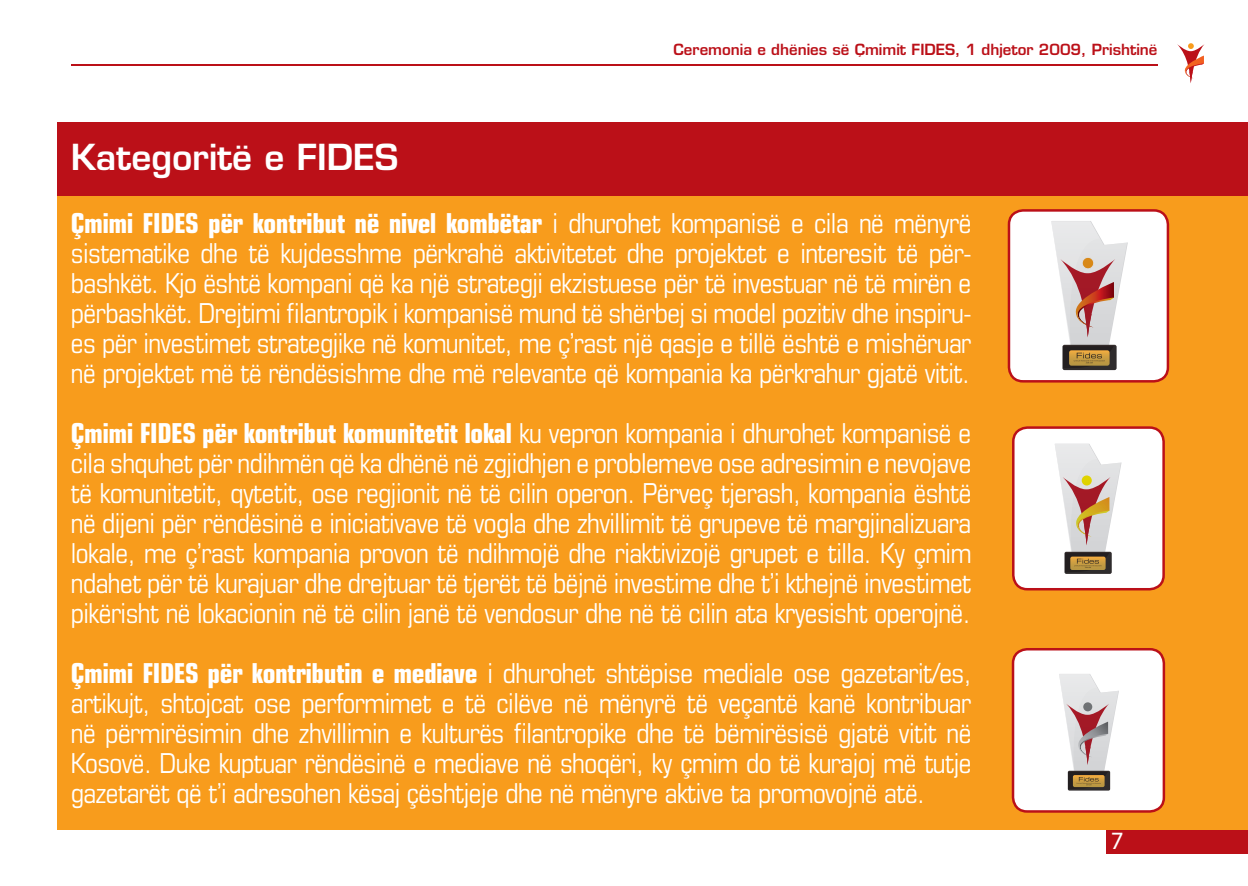
<style>
.page{position:relative;width:1248px;height:886px;background:#fff}
.page>*{position:absolute;margin:0;border:0;box-sizing:border-box;transform-origin:0 0}
.t1{font:600 35px "Eurostile";color:#fff}
.t2{font:condensed 27.5px/30px "Eurostile";letter-spacing:-.02em;color:#fff;text-align:justify}
.t3{font:25px "Myriad Pro";color:#fff}
.t4{font:600 15px "Eurostile";color:#bb1018}
.s1{font-weight:700}
</style>
<div class="page">
<svg style="left:1177px;top:43px;width:27px;height:40px"></svg>
<hr style="left:71px;top:65px;width:1086px;height:1px;background:#bb1018">
<div style="left:1106px;top:827px;width:141px;height:27px;background:#bb1018"></div>
<div style="left:58px;top:122px;width:1189px;height:101px;background:#bb1018"></div>
<div style="left:58px;top:196px;width:1189px;height:634px;background:#f89c1c"></div>
<div style="left:1008px;top:210px;width:159px;height:171px;background:#fff;border-radius:14px"></div>
<svg style="left:1051px;top:221px;width:76px;height:149px"></svg>
<div style="left:1007px;top:209px;width:161px;height:174px;border:2px solid #bb1018;border-radius:14px"></div>
<div style="left:1013px;top:428px;width:150px;height:161px;background:#fff;border-radius:14px"></div>
<svg style="left:1055px;top:444px;width:66px;height:130px"></svg>
<div style="left:1011px;top:426px;width:153px;height:164px;border:2px solid #bb1018;border-radius:14px"></div>
<div style="left:1012px;top:649px;width:151px;height:162px;background:#fff;border-radius:14px"></div>
<svg style="left:1059px;top:674px;width:59px;height:116px"></svg>
<div style="left:1011px;top:648px;width:153px;height:165px;border:2px solid #bb1018;border-radius:14px"></div>
<p class="t4" style="left:673px;top:40px;width:485px">Ceremonia e dhënies së Çmimit FIDES, 1 dhjetor 2009, Prishtinë</p>
<p class="t1" style="left:71px;top:135px;width:329px">Kategoritë e FIDES</p>
<p class="t2" style="left:71px;top:207px;width:902px"><span class="s1">Çmimi FIDES për kontribut në nivel kombëtar</span> i dhurohet kompanisë e cila në mënyrë sistematike dhe të kujdesshme përkrahë aktivitetet dhe projektet e interesit të për&shy;bashkët. Kjo është kompani që ka një strategji ekzistuese për të investuar në të mirën e përbashkët. Drejtimi filantropik i kompanisë mund të shërbej si model pozitiv dhe inspiru&shy;es për investimet strategjike në komunitet, me ç’rast një qasje e tillë është e mishëruar në projektet më të rëndësishme dhe më relevante që kompania ka përkrahur gjatë vitit.</p>
<p class="t2" style="left:71px;top:417px;width:902px"><span class="s1">Çmimi FIDES për kontribut komunitetit lokal</span> ku vepron kompania i dhurohet kompanisë e cila shquhet për ndihmën që ka dhënë në zgjidhjen e problemeve ose adresimin e nevojave të komunitetit, qytetit, ose regjionit në të cilin operon. Përveç tjerash, kompania është në dijeni për rëndësinë e iniciativave të vogla dhe zhvillimit të grupeve të margjinalizuara lokale, me ç’rast kompania provon të ndihmojë dhe riaktivizojë grupet e tilla. Ky çmim ndahet për të kurajuar dhe drejtuar të tjerët të bëjnë investime dhe t’i kthejnë investimet pikërisht në lokacionin në të cilin janë të vendosur dhe në të cilin ata kryesisht operojnë.</p>
<p class="t2" style="left:71px;top:657px;width:902px"><span class="s1">Çmimi FIDES për kontributin e mediave</span> i dhurohet shtëpise mediale ose gazetarit/es, artikujt, shtojcat ose performimet e të cilëve në mënyrë të veçantë kanë kontribuar në përmirësimin dhe zhvillimin e kulturës filantropike dhe të bëmirësisë gjatë vitit në Kosovë. Duke kuptuar rëndësinë e mediave në shoqëri, ky çmim do të kurajoj më tutje gazetarët që t’i adresohen kësaj çështjeje dhe në mënyre aktive ta promovojnë atë.</p>
<p class="t3" style="left:1110px;top:825px;width:14px">7</p>
</div>
